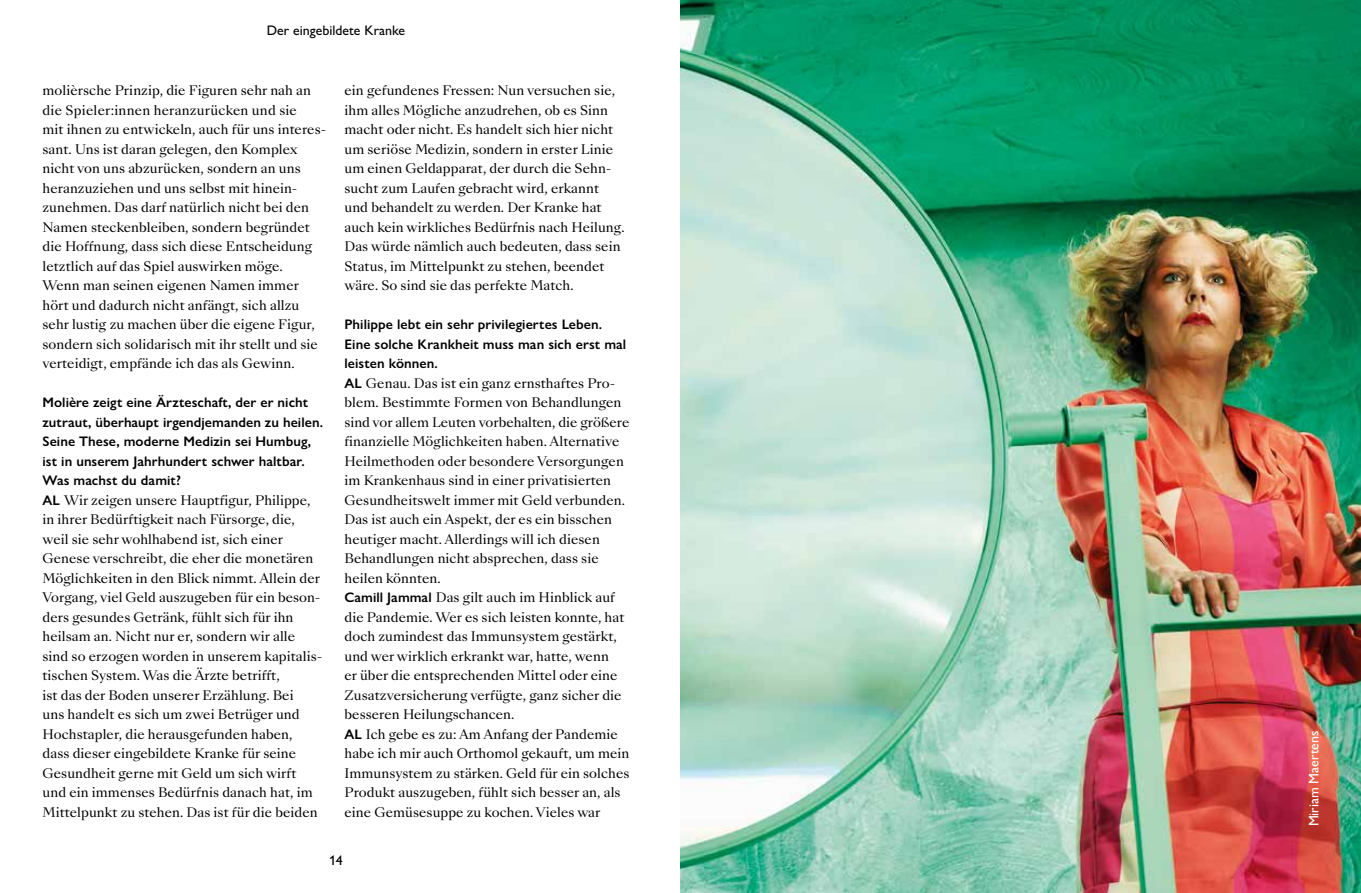
<style>
.page{position:relative;width:1361px;height:893px;background:#fff}
.page>*{position:absolute;margin:0;border:0;box-sizing:border-box;transform-origin:0 0}
.t1{font:600 13.8px/19.5px "Gill Sans Nova";letter-spacing:.005em;color:#000}
.t2{font:500 13.8px "Gill Sans Nova";color:#000}
.t3{font:500 13.8px "Gill Sans Nova";color:#fff}
.t4{font:12.75px/19.5px "Sang Bleu Kingdom";letter-spacing:.005em;color:#000}
.s1{font-family:"Gill Sans Nova";font-weight:600;font-size:13.8px}
</style>
<div class="page">
<img style="left:680px;top:0;width:681px;height:893px">
<p class="t2" style="left:267px;top:22px;width:140px">Der eingebildete Kranke</p>
<p class="t4" style="left:43px;top:81px;width:283px">molièrsche Prinzip, die Figuren sehr nah an die Spieler:innen heranzurücken und sie<br>mit ihnen zu entwickeln, auch für uns interes&shy;sant. Uns ist daran gelegen, den Komplex nicht von uns abzurücken, sondern an uns heranzuziehen und uns selbst mit hinein&shy;zunehmen. Das darf natürlich nicht bei den Namen steckenbleiben, sondern begründet die Hoffnung, dass sich diese Entscheidung letztlich auf das Spiel auswirken möge.<br>Wenn man seinen eigenen Namen immer hört und dadurch nicht anfängt, sich allzu sehr lustig zu machen über die eigene Figur, sondern sich solidarisch mit ihr stellt und sie verteidigt, empfände ich das als Gewinn.</p>
<p class="t1" style="left:43px;top:393px;width:282px">Molière zeigt eine Ärzteschaft, der er nicht zutraut, überhaupt irgendjemanden zu heilen.<br>Seine These, moderne Medizin sei Humbug, ist in unserem Jahrhundert schwer haltbar.<br>Was machst du damit?</p>
<p class="t4" style="left:43px;top:491px;width:280px"><span class="s1">AL</span> Wir zeigen unsere Hauptfigur, Philippe, in ihrer Bedürftigkeit nach Fürsorge, die, weil sie sehr wohlhabend ist, sich einer Genese verschreibt, die eher die monetären Möglichkeiten in den Blick nimmt. Allein der Vorgang, viel Geld auszugeben für ein beson&shy;ders gesundes Getränk, fühlt sich für ihn heilsam an. Nicht nur er, sondern wir alle sind so erzogen worden in unserem kapitalis&shy;tischen System. Was die Ärzte betrifft,<br>ist das der Boden unserer Erzählung. Bei<br>uns handelt es sich um zwei Betrüger und Hochstapler, die herausgefunden haben, dass dieser eingebildete Kranke für seine Gesundheit gerne mit Geld um sich wirft und ein immenses Bedürfnis danach hat, im Mittelpunkt zu stehen. Das ist für die beiden</p>
<p class="t4" style="left:344px;top:81px;width:282px">ein gefundenes Fressen: Nun versuchen sie, ihm alles Mögliche anzudrehen, ob es Sinn macht oder nicht. Es handelt sich hier nicht um seriöse Medizin, sondern in erster Linie um einen Geldapparat, der durch die Sehn&shy;sucht zum Laufen gebracht wird, erkannt und behandelt zu werden. Der Kranke hat auch kein wirkliches Bedürfnis nach Heilung.<br>Das würde nämlich auch bedeuten, dass sein Status, im Mittelpunkt zu stehen, beendet wäre. So sind sie das perfekte Match.</p>
<p class="t1" style="left:344px;top:315px;width:283px">Philippe lebt ein sehr privilegiertes Leben.<br>Eine solche Krankheit muss man sich erst mal leisten können.</p>
<p class="t4" style="left:344px;top:374px;width:286px"><span class="s1">AL</span> Genau. Das ist ein ganz ernsthaftes Pro&shy;blem. Bestimmte Formen von Behandlungen sind vor allem Leuten vorbehalten, die größere finanzielle Möglichkeiten haben. Alternative Heilmethoden oder besondere Versorgungen im Krankenhaus sind in einer privatisierten Gesundheitswelt immer mit Geld verbunden.<br>Das ist auch ein Aspekt, der es ein bisschen heutiger macht. Allerdings will ich diesen Behandlungen nicht absprechen, dass sie heilen könnten.<br><span class="s1">Camill Jammal</span> Das gilt auch im Hinblick auf die Pandemie. Wer es sich leisten konnte, hat doch zumindest das Immunsystem gestärkt, und wer wirklich erkrankt war, hatte, wenn<br>er über die entsprechenden Mittel oder eine Zusatzversicherung verfügte, ganz sicher die besseren Heilungschancen.<br><span class="s1">AL</span> Ich gebe es zu: Am Anfang der Pandemie habe ich mir auch Orthomol gekauft, um mein Immunsystem zu stärken. Geld für ein solches Produkt auszugeben, fühlt sich besser an, als eine Gemüsesuppe zu kochen. Vieles war</p>
<p class="t2" style="left:329px;top:852px;width:15px">14</p>
<p class="t3" style="left:1305px;top:826px;width:97px;rotate:-90deg">Miriam Maertens</p>
</div>
